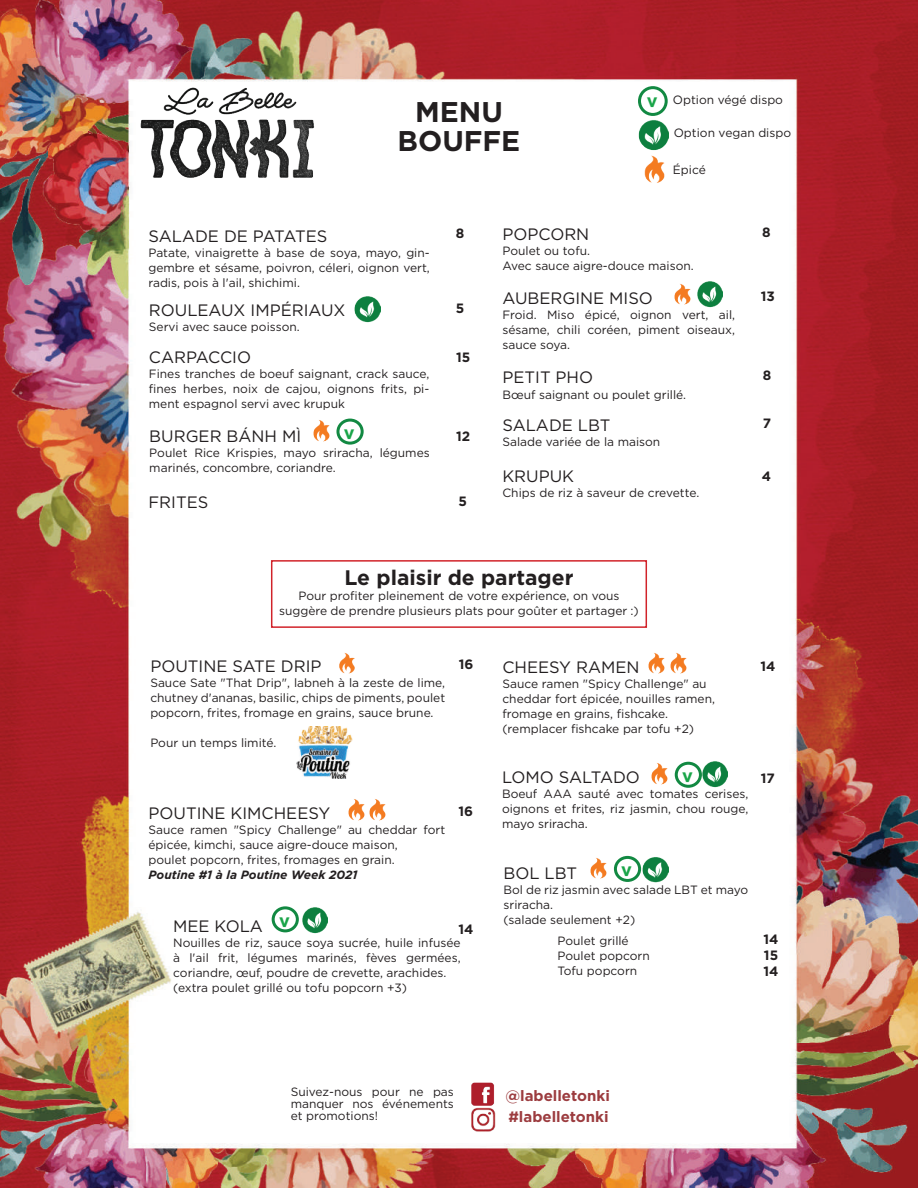
<style>
.page{position:relative;width:918px;height:1188px;background:#fff}
.page>*{position:absolute;margin:0;border:0;box-sizing:border-box;transform-origin:0 0}
.t1{font:700 28.5px/28.5px "Gotham";color:#231f20;text-align:center}
.t2{font:700 21px "Gotham";color:#231f20}
.t3{font:700 18px "Gotham";color:#1aa549}
.t4{font:16.5px "Gotham";color:#231f20}
.t5{font:700 15px/21.3px "Gotham";color:#9c3c3f}
.t6{font:700 13.5px/16.2px "Gotham";color:#231f20;text-align:justify}
.t7{font:12px/15px "Gotham";color:#231f20}
.t8{font:italic 700 12px "Gotham";color:#231f20}
</style>
<div class="page">
<img style="left:0;top:0;width:918px;height:1188px">
<img style="left:466px;top:1079px;width:34px;height:37px">
<img style="left:467px;top:1100px;width:31px;height:36px">
<img style="left:297px;top:726px;width:56px;height:53px">
<img style="left:124px;top:75px;width:198px;height:113px">
<img style="left:638px;top:113px;width:31px;height:72px">
<div style="left:638px;top:86px;width:30px;height:30px;border:3px solid #128942;border-radius:50%"></div>
<img style="left:699px;top:756px;width:29px;height:35px">
<div style="left:675px;top:762px;width:27px;height:26px;border:3px solid #128942;border-radius:50%"></div>
<img style="left:646px;top:762px;width:26px;height:25px">
<img style="left:299px;top:902px;width:29px;height:35px">
<div style="left:272px;top:906px;width:27px;height:26px;border:3px solid #128942;border-radius:50%"></div>
<img style="left:639px;top:852px;width:30px;height:34px">
<div style="left:614px;top:856px;width:27px;height:26px;border:3px solid #128942;border-radius:50%"></div>
<img style="left:585px;top:856px;width:26px;height:25px">
<img style="left:334px;top:651px;width:26px;height:25px">
<img style="left:643px;top:651px;width:23px;height:25px">
<img style="left:666px;top:651px;width:26px;height:25px">
<div style="left:271px;top:560px;width:376px;height:68px;border:2px solid #d1232a"></div>
<img style="left:344px;top:797px;width:20px;height:25px">
<img style="left:364px;top:797px;width:26px;height:25px">
<img style="left:694px;top:276px;width:29px;height:35px">
<div style="left:336px;top:419px;width:28px;height:26px;border:3px solid #128942;border-radius:50%"></div>
<img style="left:351px;top:291px;width:29px;height:35px">
<img style="left:308px;top:419px;width:26px;height:25px">
<img style="left:670px;top:282px;width:26px;height:25px">
<h1 class="t1" style="left:398px;top:98px;width:124px">MENU<br>BOUFFE</h1>
<h3 class="t3" style="left:647px;top:88px;width:12px">v</h3>
<p class="t7" style="left:673px;top:92px;width:112px">Option végé dispo</p>
<p class="t7" style="left:674px;top:125px;width:119px">Option vegan dispo</p>
<p class="t7" style="left:673px;top:162px;width:34px">Épicé</p>
<h3 class="t4" style="left:148px;top:225px;width:180px">SALADE DE PATATES</h3>
<p class="t7" style="left:148px;top:245px;width:283px;text-align:justify">Patate, vinaigrette à base de soya, mayo, gin&shy;gembre et sésame, poivron, céleri, oignon vert, radis, pois à l'ail, shichimi.</p>
<p class="t6" style="left:456px;top:225px;width:10px">8</p>
<h3 class="t4" style="left:149px;top:300px;width:198px">ROULEAUX IMPÉRIAUX</h3>
<p class="t6" style="left:456px;top:300px;width:10px">5</p>
<p class="t7" style="left:149px;top:319px;width:152px">Servi avec sauce poisson.</p>
<h3 class="t4" style="left:149px;top:347px;width:104px">CARPACCIO</h3>
<p class="t7" style="left:149px;top:366px;width:282px;text-align:justify">Fines tranches de boeuf saignant, crack sauce, fines herbes, noix de cajou, oignons frits, pi&shy;ment espagnol servi avec krupuk</p>
<h3 class="t4" style="left:149px;top:426px;width:153px">BURGER BÁNH MÌ</h3>
<p class="t7" style="left:149px;top:445px;width:282px">Poulet Rice Krispies, mayo sriracha, légumes marinés, concombre, coriandre.</p>
<h3 class="t3" style="left:344px;top:421px;width:12px">v</h3>
<p class="t6" style="left:456px;top:350px;width:16px">15</p>
<p class="t6" style="left:456px;top:428px;width:16px">12</p>
<h3 class="t4" style="left:148px;top:491px;width:61px">FRITES</h3>
<p class="t6" style="left:459px;top:493px;width:10px">5</p>
<h3 class="t4" style="left:502px;top:224px;width:88px">POPCORN</h3>
<p class="t7" style="left:502px;top:243px;width:193px">Poulet ou tofu.<br>Avec sauce aigre-douce maison.</p>
<h3 class="t4" style="left:502px;top:287px;width:152px">AUBERGINE MISO</h3>
<p class="t7" style="left:502px;top:307px;width:234px;text-align:justify">Froid. Miso épicé, oignon vert, ail, sésame, chili coréen, piment oiseaux, sauce soya.</p>
<h3 class="t4" style="left:502px;top:366px;width:92px">PETIT PHO</h3>
<p class="t7" style="left:502px;top:387px;width:185px">Bœuf saignant ou poulet grillé.</p>
<h3 class="t4" style="left:502px;top:415px;width:110px">SALADE LBT</h3>
<p class="t7" style="left:502px;top:434px;width:159px">Salade variée de la maison</p>
<h3 class="t4" style="left:502px;top:466px;width:73px">KRUPUK</h3>
<p class="t7" style="left:502px;top:485px;width:198px">Chips de riz à saveur de crevette.</p>
<h2 class="t2" style="left:345px;top:564px;width:230px">Le plaisir de partager</h2>
<p class="t7" style="left:279px;top:588px;width:361px;text-align:center">Pour profiter pleinement de votre expérience, on vous suggère de prendre plusieurs plats pour goûter et partager :)</p>
<p class="t6" style="left:762px;top:224px;width:10px">8</p>
<p class="t6" style="left:761px;top:289px;width:16px">13</p>
<p class="t6" style="left:763px;top:367px;width:10px">8</p>
<p class="t6" style="left:763px;top:415px;width:10px">7</p>
<p class="t6" style="left:762px;top:468px;width:11px">4</p>
<h3 class="t4" style="left:150px;top:655px;width:173px">POUTINE SATE DRIP</h3>
<p class="t7" style="left:150px;top:675px;width:296px;text-align:justify">Sauce Sate "That Drip", labneh à la zeste de lime, chutney d'ananas, basilic, chips de piments, poulet popcorn, frites, fromage en grains, sauce brune.</p>
<p class="t7" style="left:150px;top:735px;width:128px">Pour un temps limité.</p>
<p class="t6" style="left:459px;top:657px;width:16px">16</p>
<p class="t6" style="left:760px;top:658px;width:16px">14</p>
<h3 class="t4" style="left:502px;top:657px;width:139px">CHEESY RAMEN</h3>
<p class="t7" style="left:502px;top:676px;width:214px">Sauce ramen "Spicy Challenge" au cheddar fort épicée, nouilles ramen, fromage en grains, fishcake. (remplacer fishcake par tofu +2)</p>
<h3 class="t4" style="left:148px;top:802px;width:183px">POUTINE KIMCHEESY</h3>
<p class="t7" style="left:148px;top:822px;width:298px">Sauce ramen "Spicy Challenge" au cheddar fort épicée, kimchi, sauce aigre-douce maison,<br>poulet popcorn, frites, fromages en grain.</p>
<p class="t8" style="left:148px;top:866px;width:211px">Poutine #1 à la Poutine Week 2021</p>
<p class="t6" style="left:459px;top:803px;width:16px">16</p>
<h3 class="t3" style="left:279px;top:908px;width:12px">v</h3>
<h3 class="t4" style="left:173px;top:915px;width:91px">MEE KOLA</h3>
<p class="t6" style="left:459px;top:921px;width:16px">14</p>
<p class="t7" style="left:173px;top:935px;width:289px">Nouilles de riz, sauce soya sucrée, huile infusée à l'ail frit, légumes marinés, fèves germées, coriandre, œuf, poudre de crevette, arachides. (extra poulet grillé ou tofu popcorn +3)</p>
<h3 class="t4" style="left:502px;top:767px;width:139px">LOMO SALTADO</h3>
<h3 class="t3" style="left:682px;top:764px;width:12px">v</h3>
<p class="t7" style="left:502px;top:786px;width:248px;text-align:justify">Boeuf AAA sauté avec tomates cerises, oignons et frites, riz jasmin, chou rouge, mayo sriracha.</p>
<p class="t6" style="left:761px;top:770px;width:16px">17</p>
<h3 class="t3" style="left:621px;top:858px;width:12px">v</h3>
<h3 class="t4" style="left:504px;top:863px;width:75px">BOL LBT</h3>
<p class="t7" style="left:504px;top:882px;width:246px">Bol de riz jasmin avec salade LBT et mayo sriracha.<br>(salade seulement +2)</p>
<p class="t7" style="left:558px;top:933px;width:94px">Poulet grillé<br>Poulet popcorn<br>Tofu popcorn</p>
<p class="t6" style="left:764px;top:931px;width:16px">14<br>15<br>14</p>
<p class="t7" style="left:291px;top:1086px;width:165px;line-height:12px;text-align:justify">Suivez-nous pour ne pas manquer nos événements et promotions!</p>
<p class="t5" style="left:505px;top:1085px;width:106px">@labelletonki #labelletonki</p>
</div>
